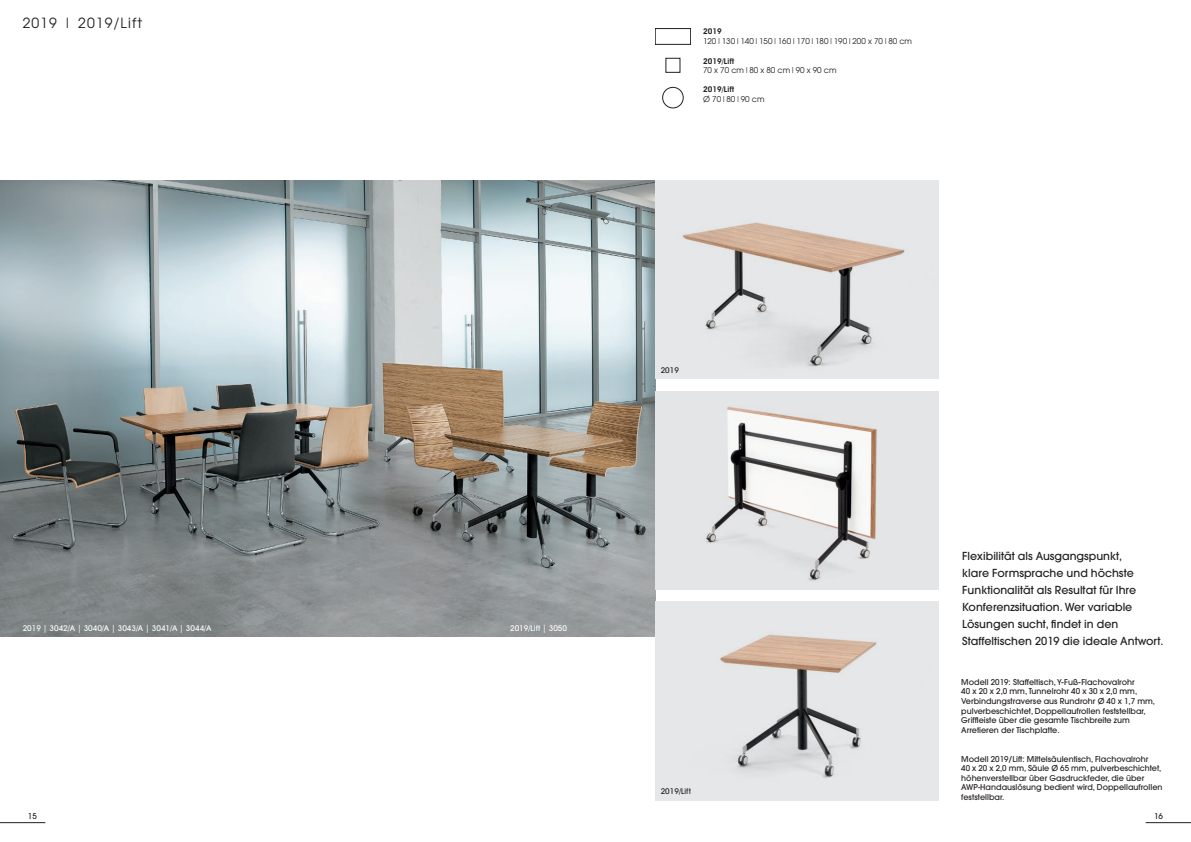
<style>
.page{position:relative;width:1191px;height:842px;background:#fff}
.page>*{position:absolute;margin:0;border:0;box-sizing:border-box;transform-origin:0 0}
.t1{font:14px "Avant Garde";letter-spacing:.075em;color:#231f20}
.t2{font:500 11px/17px "Avant Garde";color:#231f20}
.t3{font:500 8px/9.6px "Avant Garde";color:#231f20}
.t4{font:8px "Avant Garde";color:#231f20}
.t5{font:500 8px "Avant Garde IT Cby BT";color:#fff}
.t6{font:600 8px "Avant Garde IT Cby BT";color:#231f20}
.t7{font:500 8px "Avant Garde IT Cby BT";color:#231f20}
.s1{font-style:inherit}
</style>
<div class="page">
<hr style="left:0;top:822px;width:45px;height:1px;background:#231f20">
<hr style="left:1145px;top:822px;width:46px;height:1px;background:#231f20">
<img style="left:0;top:180px;width:655px;height:457px">
<svg style="left:655px;top:28px;width:36px;height:17px"></svg>
<svg style="left:680px;top:58px;width:1px;height:15px"></svg>
<div style="left:665px;top:58px;width:15px;height:15px;border:1px solid #231f20"></div>
<svg style="left:662px;top:86px;width:22px;height:23px"></svg>
<img style="left:655px;top:180px;width:283px;height:199px">
<img style="left:655px;top:602px;width:283px;height:198px">
<img style="left:655px;top:391px;width:283px;height:199px">
<h1 class="t1" style="left:23px;top:14px;width:121px">2019 | 2019/<span class="s1">Lift</span></h1>
<p class="t6" style="left:703px;top:27px;width:20px">2019</p>
<p class="t4" style="left:703px;top:36px;width:210px">120|130|140|150|160|170|180|190|200 x 70|80 cm</p>
<p class="t6" style="left:703px;top:56px;width:33px">2019/Lift</p>
<p class="t4" style="left:703px;top:66px;width:135px">70 x 70 cm|80 x 80 cm|90 x 90 cm</p>
<p class="t6" style="left:703px;top:85px;width:33px">2019/Lift</p>
<p class="t4" style="left:703px;top:94px;width:63px">Ø 70|80|90 cm</p>
<p class="t7" style="left:660px;top:365px;width:20px">2019</p>
<p class="t5" style="left:23px;top:623px;width:190px">2019 | 3042/A | 3040/A | 3043/A | 3041/A | 3044/A</p>
<p class="t5" style="left:510px;top:623px;width:59px">2019/Lift | 3050</p>
<p class="t7" style="left:660px;top:786px;width:32px">2019/Lift</p>
<h2 class="t2" style="left:962px;top:548px;width:203px">Flexibilität als Ausgangspunkt,<br>klare Formsprache und höchste Funktionalität als Resultat für Ihre Konferenzsituation. Wer variable Lösungen sucht, findet in den Staffeltischen 2019 die ideale Antwort.</h2>
<p class="t3" style="left:961px;top:677px;width:195px">Modell 2019: Staffeltisch, Y-Fuß-Flachovalrohr<br>40 x 20 x 2,0 mm, Tunnelrohr 40 x 30 x 2,0 mm, Verbindungstraverse aus Rundrohr Ø 40 x 1,7 mm, pulverbeschichtet, Doppellaufrollen feststellbar, Griffleiste über die gesamte Tischbreite zum Arretieren der Tischplatte.</p>
<p class="t3" style="left:961px;top:754px;width:203px">Modell 2019/Lift: Mittelsäulentisch, Flachovalrohr<br>40 x 20 x 2,0 mm, Säule Ø 65 mm, pulverbeschichtet, höhenverstellbar über Gasdruckfeder, die über AWP-Handauslösung bedient wird, Doppellaufrollen feststellbar.</p>
<p class="t3" style="left:28px;top:812px;width:10px">15</p>
<p class="t3" style="left:1154px;top:811px;width:10px">16</p>
</div>
